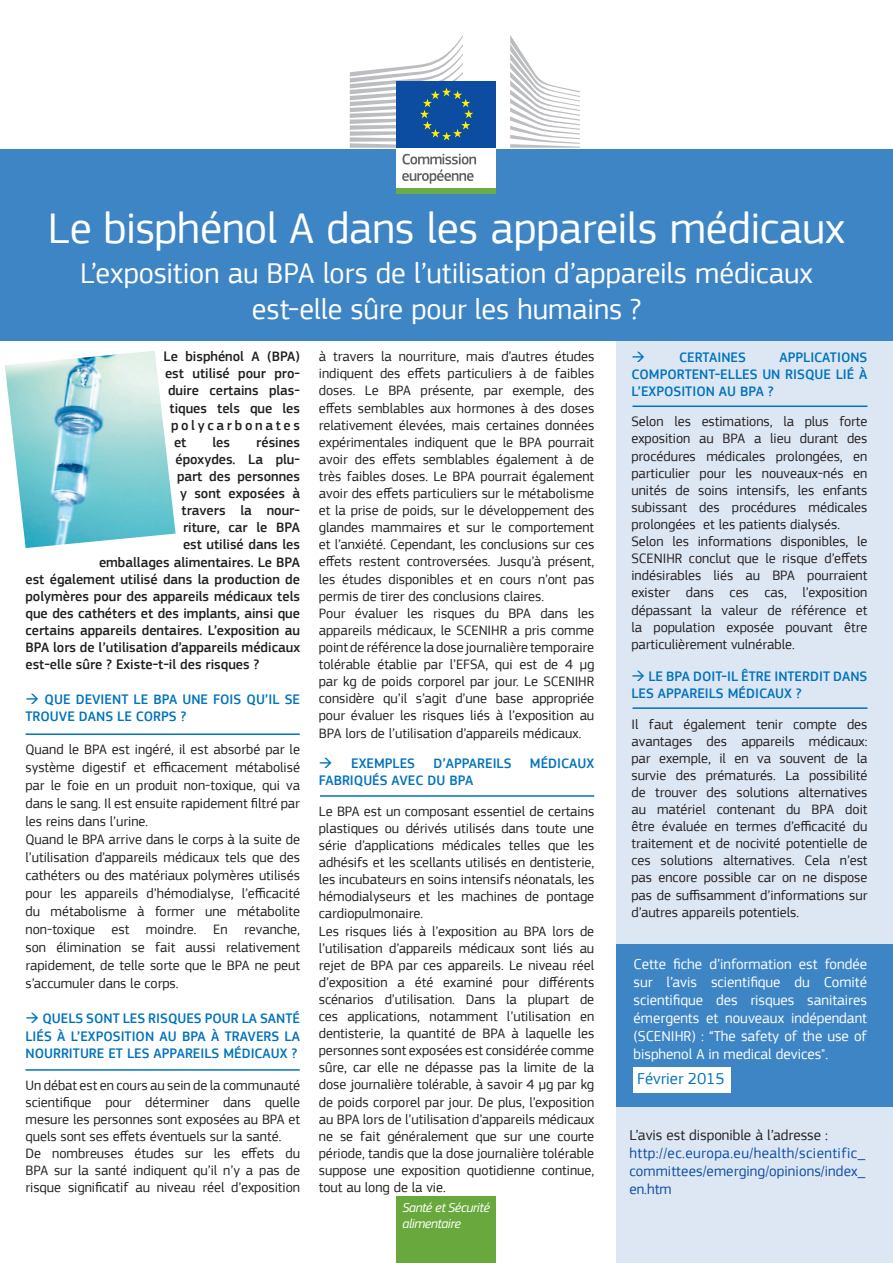
<style>
.page{position:relative;width:893px;height:1263px;background:#fff}
.page>*{position:absolute;margin:0;border:0;box-sizing:border-box;transform-origin:0 0}
.t1{font:45px "EC Square Sans Pro";letter-spacing:-.005em;color:#fff}
.t2{font:30px/36px "EC Square Sans Pro";color:#fff;text-align:center}
.t3{font:16.5px "EC Square Sans Pro";color:#0073bc}
.t4{font:15px/18px "EC Square Sans Pro";color:#fff;text-align:justify}
.t5{font:15px/18px "EC Square Sans Pro";letter-spacing:.005em;color:#0d4da1;text-align:justify}
.t6{font:15px "EC Square Sans Pro";color:#231f20}
.t7{font:14.25px/17.1px "EC Square Sans Pro";color:#231f20}
.t8{font:500 14.25px "EC Square Sans Pro";color:#231f20}
.t9{font:500 14.25px/17.1px "EC Square Sans Pro";color:#0073bc}
.t10{font:500 14.25px "EC Square Sans Pro";letter-spacing:.19em;color:#231f20}
.t11{font:italic 13.5px/16.2px "PF Square Sans Pro";letter-spacing:-.03em;color:#fff}
</style>
<div class="page">
<div style="left:617px;top:340px;width:276px;height:923px;background:#dde7f4"></div>
<div style="left:0;top:149px;width:893px;height:191px;background:#3e85c5"></div>
<div style="left:397px;top:1196px;width:99px;height:67px;background:#68a83c"></div>
<div style="left:397px;top:146px;width:99px;height:44px;background:#fff"></div>
<div style="left:397px;top:81px;width:99px;height:67px;background:#0d4da1"></div>
<svg style="left:350px;top:35px;width:123px;height:113px"></svg>
<div style="left:397px;top:189px;width:99px;height:5px;background:#6aad46"></div>
<svg style="left:510px;top:35px;width:70px;height:113px"></svg>
<svg style="left:402px;top:154px;width:74px;height:30px"></svg>
<div style="left:617px;top:945px;width:276px;height:162px;background:#3e85c5"></div>
<img style="left:5px;top:351px;width:171px;height:197px">
<hr style="left:26px;top:733px;width:274px;height:2px;background:#0073bc">
<hr style="left:632px;top:405px;width:235px;height:2px;background:#0073bc">
<div style="left:633px;top:1068px;width:97px;height:25px;background:#fff"></div>
<hr style="left:320px;top:795px;width:274px;height:2px;background:#0073bc">
<hr style="left:26px;top:1069px;width:274px;height:2px;background:#0073bc">
<hr style="left:632px;top:707px;width:235px;height:2px;background:#0073bc">
<h1 class="t1" style="left:48px;top:201px;width:799px">Le bisphénol A dans les appareils médicaux</h1>
<h2 class="t2" style="left:80px;top:255px;width:734px">L’exposition au BPA lors de l’utilisation d’appareils médicaux est-elle sûre pour les humains ?</h2>
<p class="t8" style="left:164px;top:348px;width:138px">Le bisphénol A (BPA)</p>
<p class="t8" style="left:165px;top:365px;width:137px">est utilisé pour pro-</p>
<p class="t8" style="left:168px;top:382px;width:133px">duire certains plas-</p>
<p class="t8" style="left:170px;top:400px;width:132px">tiques tels que les</p>
<p class="t10" style="left:171px;top:417px;width:131px">polycarbonates</p>
<p class="t8" style="left:174px;top:434px;width:14px">et</p>
<p class="t8" style="left:213px;top:434px;width:19px">les</p>
<p class="t8" style="left:256px;top:434px;width:45px">résines</p>
<p class="t8" style="left:176px;top:451px;width:126px">époxydes. La plu-</p>
<p class="t8" style="left:177px;top:468px;width:125px">part des personnes</p>
<p class="t8" style="left:180px;top:485px;width:121px">y sont exposées à</p>
<p class="t8" style="left:182px;top:502px;width:120px">travers la nour-</p>
<p class="t8" style="left:183px;top:519px;width:118px">riture, car le BPA</p>
<p class="t8" style="left:183px;top:536px;width:118px">est utilisé dans les</p>
<p class="t8" style="left:99px;top:553px;width:202px">emballages alimentaires. Le BPA</p>
<p class="t8" style="left:26px;top:571px;width:276px">est également utilisé dans la production de</p>
<p class="t8" style="left:26px;top:588px;width:276px">polymères pour des appareils médicaux tels</p>
<p class="t8" style="left:26px;top:605px;width:276px">que des cathéters et des implants, ainsi que</p>
<p class="t8" style="left:26px;top:622px;width:276px">certains appareils dentaires. L’exposition au</p>
<p class="t8" style="left:26px;top:639px;width:276px">BPA lors de l’utilisation d’appareils médicaux</p>
<p class="t8" style="left:26px;top:656px;width:235px">est-elle sûre ? Existe-t-il des risques ?</p>
<p class="t9" style="left:26px;top:691px;width:274px">→ Que devient le BPA une fois qu’il se trouve dans le corps ?</p>
<p class="t7" style="left:26px;top:741px;width:276px;line-height:18px">Quand le BPA est ingéré, il est absorbé par le système digestif et efficacement métabolisé par le foie en un produit non-toxique, qui va dans le sang. Il est ensuite rapidement filtré par les reins dans l’urine.<br>Quand le BPA arrive dans le corps à la suite de l’utilisation d’appareils médicaux tels que des cathéters ou des matériaux polymères utilisés pour les appareils d’hémodialyse, l’efficacité du métabolisme à former une métabolite non-toxique est moindre. En revanche, son élimination se fait aussi relativement rapidement, de telle sorte que le BPA ne peut s’accumuler dans le corps.</p>
<p class="t9" style="left:26px;top:1010px;width:276px">→ Quels sont les risques pour la santé liés à l’exposition au BPA à travers la nourriture et les appa</p>
<p class="t7" style="left:319px;top:348px;width:277px">à travers la nourriture, mais d’autres études indiquent des effets particuliers à de faibles doses. Le BPA présente, par exemple, des effets semblables aux hormones à des doses relativement élevées, mais certaines données expérimentales indiquent que le BPA pourrait avoir des effets semblables également à de très faibles doses. Le BPA pourrait également avoir des effets particuliers sur le métabolisme et la prise de poids, sur le développement des glandes mammaires et sur le comportement et l’anxiété. Cependant, les conclusions sur ces effets restent controversées. Jusqu’à présent, les études disponibles et en cours n’ont pas permis de tirer des conclusions claires.<br>Pour évaluer les risques du BPA dans les appareils médicaux, le SCENIHR a pris comme point de référence la dose journalière temporaire tolérable établie par l’EFSA, qui est de 4 μg par kg de poids corporel par jour. Le SCENIHR considère qu’il s’agit d’une base appropriée pour évaluer les risques liés à l’exposition au BPA lors de l’utilisation d’appareils médicaux.</p>
<p class="t9" style="left:319px;top:755px;width:98px">→ Exemples</p>
<p class="t9" style="left:433px;top:755px;width:22px">d’appa</p>
<p class="t9" style="left:477px;top:755px;width:36px">reils</p>
<p class="t9" style="left:530px;top:755px;width:66px">médicaux</p>
<p class="t9" style="left:319px;top:772px;width:156px">fabriqués avec du BPA</p>
<p class="t7" style="left:319px;top:803px;width:277px">Le BPA est un composant essentiel de certains plastiques ou dérivés utilisés dans toute une série d’applications médicales telles que les adhésifs et les scellants utilisés en dentisterie, les incubateurs en soins intensifs néonatals, les hémodialyseurs et les machines de pontage cardiopulmonaire.<br>Les risques liés à l’exposition au BPA lors de l’utilisation d’appareils médicaux sont liés au rejet de BPA par ces appareils. Le niveau réel d’exposition a été examiné pour différents scénarios d’utilisation. Dans la plupart de ces applications, notamment l’utilisation en dentisterie, la quantité de BPA à laquelle les personnes sont exposées est considérée comme sûre, car elle ne dépasse pas la limite de la dose journalière tolérable, à savoir 4 μg par kg de poids corporel par jour. De plus, l’exposition au BPA lors de l’utilisation d’appareils médicaux ne se fait généralement que sur une courte période, tandis que la dose journalière tolérable suppose une exposition quotidienne continue, tout au long de la vie.</p>
<p class="t9" style="left:631px;top:349px;width:116px">→ Certaines</p>
<p class="t9" style="left:780px;top:349px;width:9px">appl</p>
<p class="t9" style="left:810px;top:349px;width:59px">ications</p>
<p class="t9" style="left:631px;top:366px;width:97px">comportent-elle</p>
<p class="t9" style="left:631px;top:366px;width:237px;text-indent:118px">s un risque lié à l’exposition au BPA ?</p>
<p class="t7" style="left:631px;top:413px;width:238px">Selon les estimations, la plus forte exposition au BPA a lieu durant des procédures médicales prolongées, en particulier pour les nouveaux-nés en unités de soins intensifs, les enfants subissant des procédures médicales prolongées et les patients dialysés.<br>Selon les informations disponibles, le SCENIHR conclut que le risque d’effets indésirables liés au BPA pourraient exister dans ces cas, l’exposition dépassant la valeur de référence et la population exposée pouvant être particulièrement vulnérable.</p>
<p class="t9" style="left:631px;top:668px;width:237px">→ Le BPA doit-il être interdit dans le s appa</p>
<p class="t9" style="left:689px;top:685px;width:114px">reils médicaux ?</p>
<p class="t7" style="left:631px;top:715px;width:238px;text-align:justify">Il faut également tenir compte des avantages des appareils médicaux: par exemple, il en va souvent de la survie des prématurés. La possibilité de trouver des solutions alternatives au matériel contenant du BPA doit être évaluée en termes d’efficacité du traitement et de nocivité potentielle de ces solutions alternatives. Cela n’est pas encore possible car on ne dispose pas de suffisamment d’informations sur d’autres appareils potentiels.</p>
<p class="t4" style="left:634px;top:955px;width:235px">Cette fiche d’information est fondée sur l’avis scientifique du Comité scientifique des risques sanitaires émergents et nouveaux indépendant (SCENIHR) : “The safety of the use of bisphenol A in medical devices".</p>
<p class="t3" style="left:637px;top:1069px;width:89px">Février 2015</p>
<p class="t9" style="left:185px;top:1045px;width:114px">reils médicaux ?</p>
<p class="t7" style="left:26px;top:1076px;width:276px">Un débat est en cours au sein de la communauté scientifique pour déterminer dans quelle mesure les personnes sont exposées au BPA et quels sont ses effets éventuels sur la santé.<br>De nombreuses études sur les effets du BPA sur la santé indiquent qu’il n’y a pas de risque significatif au niveau réel d’exposition</p>
<p class="t6" style="left:629px;top:1126px;width:200px">L’avis est disponible à l’adresse :</p>
<p class="t5" style="left:629px;top:1144px;width:237px">http://ec.europa.eu/health/scientific_ committees/emerging/opinions/index_ en.htm</p>
<p class="t11" style="left:402px;top:1199px;width:89px">Santé et Sécurité alimentaire</p>
</div>
